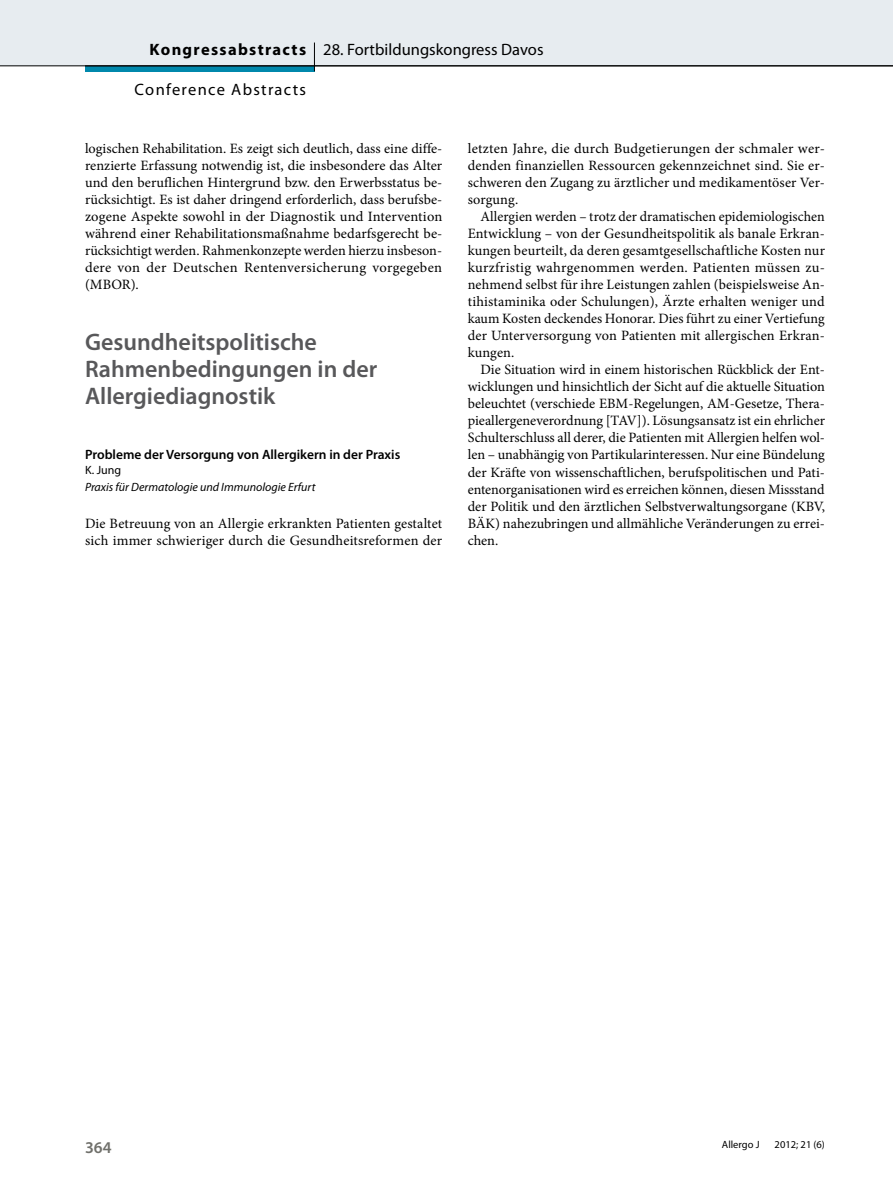
<style>
.page{position:relative;width:893px;height:1187px;background:#fff}
.page>*{position:absolute;margin:0;border:0;box-sizing:border-box;transform-origin:0 0}
.t1{font:600 24px/27px "Myriad Pro";color:#58585a}
.t2{font:16.5px "Myriad Pro";color:#000}
.t3{font:16.5px "Myriad Pro";letter-spacing:.08em;color:#000}
.t4{font:600 16.5px "Myriad Pro";color:#70706b}
.t5{font:14.25px/17px "Minion Pro";letter-spacing:.01em;color:#000;text-align:justify}
.t6{font:600 13.5px "Myriad Pro";color:#000}
.t7{font:italic 12px "Myriad Pro";color:#000}
.t8{font:12px "Myriad Pro";color:#000}
.t9{font:10.5px "Myriad Pro";color:#000}
.s1{font-weight:700}
</style>
<div class="page">
<div style="left:0;top:0;width:893px;height:66px;background:#e7ecf0"></div>
<div style="left:85px;top:66px;width:230px;height:5px;background:#0088ac"></div>
<svg style="left:314px;top:43px;width:1px;height:28px"></svg>
<hr style="left:0;top:66px;width:893px;height:1px;background:#000">
<p class="t2" style="left:150px;top:39px;width:395px"><span class="s1">Kongressabstracts</span> 28. Fortbildungskongress Davos</p>
<p class="t3" style="left:135px;top:79px;width:173px">Conference Abstracts</p>
<p class="t5" style="left:85px;top:140px;width:359px">logischen Rehabilitation. Es zeigt sich deutlich, dass eine diffe&shy;renzierte Erfassung notwendig ist, die insbesondere das Alter und den beruflichen Hintergrund bzw. den Erwerbsstatus be&shy;rücksichtigt. Es ist daher dringend erforderlich, dass berufsbe&shy;zogene Aspekte sowohl in der Diagnostik und Intervention während einer Rehabilitationsmaßnahme bedarfsgerecht be&shy;rücksichtigt werden. Rahmenkonzepte werden hierzu insbeson&shy;dere von der Deutschen Rentenversicherung vorgegeben (MBOR).</p>
<h1 class="t1" style="left:85px;top:328px;width:294px">Gesundheitspolitische<br>Rahmen bedingungen in der<br>Allergie diagnostik</h1>
<p class="t6" style="left:85px;top:446px;width:317px">Probleme der Versorgung von Allergikern in der Praxis</p>
<p class="t8" style="left:85px;top:463px;width:38px">K. Jung</p>
<p class="t7" style="left:85px;top:479px;width:232px">Praxis für Dermatologie und Immunologie Erfurt</p>
<p class="t5" style="left:85px;top:514px;width:359px">Die Betreuung von an Allergie erkrankten Patienten gestaltet sich immer schwieriger durch die Gesundheitsreformen der</p>
<p class="t5" style="left:468px;top:140px;width:359px">letzten Jahre, die durch Budgetierungen der schmaler wer&shy;denden finanziellen Ressourcen gekennzeichnet sind. Sie er&shy;schweren den Zugang zu ärztlicher und medikamentöser Ver&shy;sorgung.</p>
<p class="t5" style="left:468px;top:208px;width:359px;text-indent:13px">Allergien werden – trotz der dramatischen epidemiologischen Entwicklung – von der Gesundheitspolitik als banale Erkran&shy;kungen beurteilt, da deren gesamtgesellschaftliche Kosten nur kurzfristig wahrgenommen werden. Patienten müssen zu&shy;nehmend selbst für ihre Leistungen zahlen (beispielsweise An&shy;tihistaminika oder Schulungen), Ärzte erhalten weniger und kaum Kosten deckendes Honorar. Dies führt zu einer Vertiefung der Unterversorgung von Patienten mit allergischen Erkran&shy;kungen.</p>
<p class="t5" style="left:468px;top:361px;width:359px;text-indent:13px">Die Situation wird in einem historischen Rückblick der Ent&shy;wicklungen und hinsichtlich der Sicht auf die aktuelle Situation beleuchtet (verschiede EBM-Regelungen, AM-Gesetze, Thera&shy;pieallergeneverordnung [TAV]). Lösungsansatz ist ein ehrlicher Schulterschluss all derer, die Patienten mit Allergien helfen wol&shy;len – unabhängig von Partikularinteressen. Nur eine Bündelung der Kräfte von wissenschaftlichen, berufspolitischen und Pati&shy;entenorganisationen wird es erreichen können, diesen Missstand der Politik und den ärztlichen Selbstverwaltungsorgane (KBV, BÄK) nahezubringen und allmähliche Veränderungen zu errei&shy;chen.</p>
<p class="t4" style="left:85px;top:1136px;width:28px">364</p>
<p class="t9" style="left:722px;top:1137px;width:39px">Allergo J</p>
<p class="t9" style="left:775px;top:1137px;width:52px">2012; 21 (6)</p>
</div>
